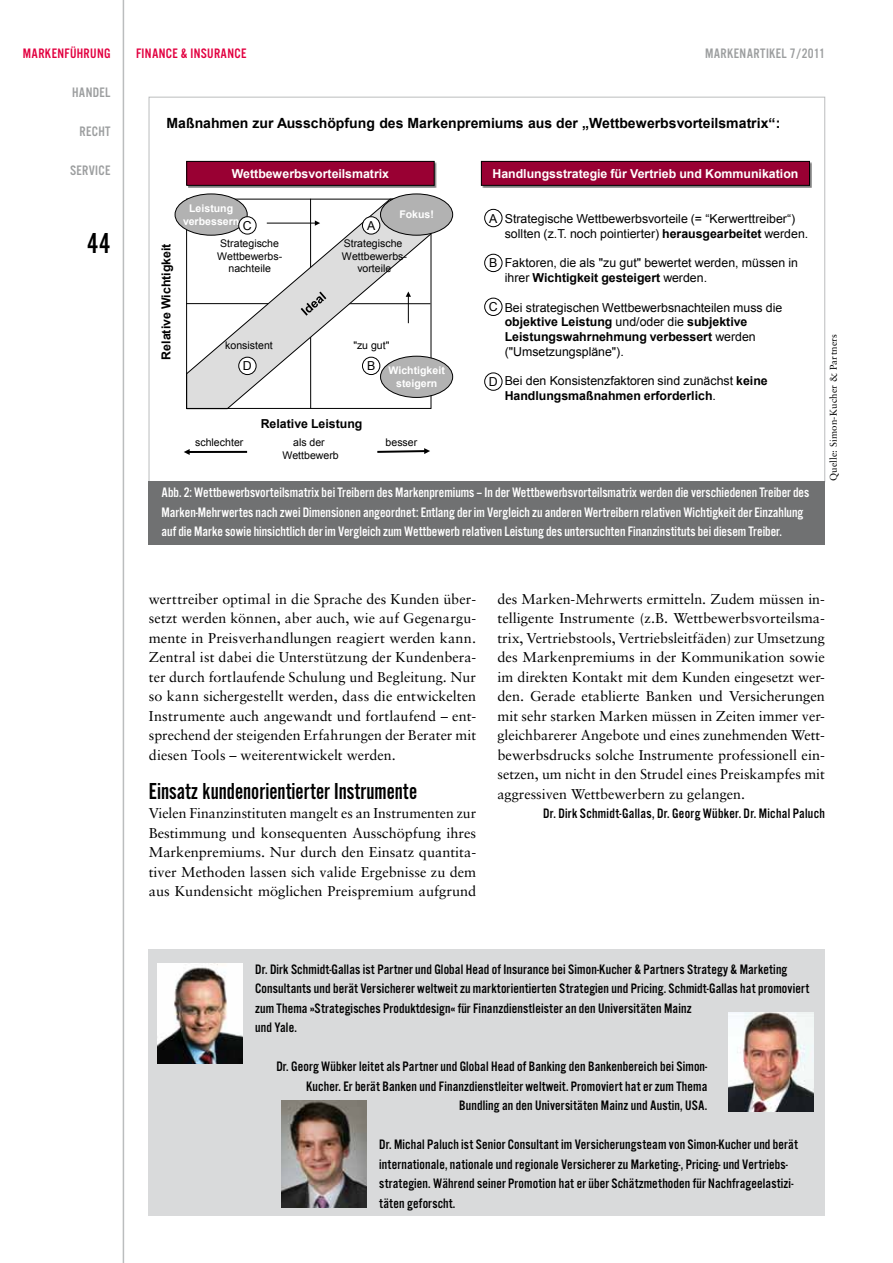
<style>
.page{position:relative;width:893px;height:1263px;background:#fff}
.page>*{position:absolute;margin:0;border:0;box-sizing:border-box;transform-origin:0 0}
.t1{font:30px "Alternate Got No 2 D";color:#000}
.t2{font:24px "Alternate Got No 2 D";color:#000}
.t3{font:14.25px/19.5px "Sabon";color:#000;text-align:justify}
.t4{font:14.25px/19.5px "Alternate Got No 3 D";letter-spacing:.01em;color:#000}
.t5{font:14.25px/19.5px "Alternate Got No 3 D";color:#fff}
.t6{font:14.25px "Alternate Got No 3 D";letter-spacing:.025em;color:#9c9e9f}
.t7{font:14.25px "Alternate Got No 3 D";letter-spacing:.025em;color:#e20040}
.t8{font:700 14.1px "Arial";color:#000}
.t9{font:12.3px/14.9px "Arial";color:#000}
.t10{font:700 12.3px "Arial";color:#fff}
.t11{font:700 12.3px "Arial";color:#000}
.t12{font:10.5px/12.6px "Arial";color:#000;text-align:center}
.t13{font:700 10.5px/12.6px "Arial";color:#fff;text-align:center}
.t14{font:9.75px "Sabon";letter-spacing:.02em;color:#000}
.s1{font-weight:700}
</style>
<div class="page">
<hr style="left:123px;top:0;width:1px;height:1263px;background:#bbbdbe">
<svg style="left:186px;top:198px;width:246px;height:211px"></svg>
<div style="left:186px;top:199px;width:245px;height:210px;border:1px solid #000"></div>
<svg style="left:301px;top:292px;width:25px;height:24px"></svg>
<hr style="left:189px;top:451px;width:58px;height:2px;background:#000">
<svg style="left:184px;top:449px;width:6px;height:6px"></svg>
<svg style="left:377px;top:448px;width:53px;height:6px"></svg>
<img style="left:188px;top:163px;width:248px;height:24px">
<div style="left:187px;top:161px;width:247px;height:24px;background:#903"></div>
<div style="left:186px;top:161px;width:248px;height:25px;border:1px solid #000"></div>
<div style="left:362px;top:217px;width:18px;height:17px;background:#fff;border-radius:50%"></div>
<div style="left:362px;top:216px;width:18px;height:18px;border:1px solid #000;border-radius:50%"></div>
<div style="left:362px;top:357px;width:18px;height:18px;background:#fff;border-radius:50%"></div>
<div style="left:362px;top:357px;width:18px;height:18px;border:1px solid #000;border-radius:50%"></div>
<div style="left:239px;top:357px;width:17px;height:18px;background:#fff;border-radius:50%"></div>
<div style="left:238px;top:357px;width:18px;height:18px;border:1px solid #000;border-radius:50%"></div>
<div style="left:380px;top:194px;width:73px;height:41px;background:#b2b2b2;border-radius:50%"></div>
<div style="left:380px;top:194px;width:73px;height:42px;border:1px solid #000;border-radius:50%"></div>
<hr style="left:267px;top:223px;width:49px;height:1px;background:#000">
<svg style="left:315px;top:220px;width:5px;height:6px"></svg>
<svg style="left:406px;top:291px;width:5px;height:32px"></svg>
<img style="left:483px;top:163px;width:329px;height:24px">
<div style="left:481px;top:161px;width:328px;height:24px;background:#903"></div>
<div style="left:481px;top:161px;width:329px;height:25px;border:1px solid #000"></div>
<div style="left:484px;top:209px;width:18px;height:18px;border:1px solid #000;border-radius:50%"></div>
<div style="left:484px;top:254px;width:18px;height:18px;border:1px solid #000;border-radius:50%"></div>
<div style="left:484px;top:298px;width:18px;height:18px;border:1px solid #000;border-radius:50%"></div>
<div style="left:484px;top:373px;width:18px;height:18px;border:1px solid #000;border-radius:50%"></div>
<div style="left:175px;top:194px;width:72px;height:41px;background:#b2b2b2;border-radius:50%"></div>
<div style="left:175px;top:194px;width:73px;height:42px;border:1px solid #000;border-radius:50%"></div>
<div style="left:380px;top:356px;width:73px;height:41px;background:#b2b2b2;border-radius:50%"></div>
<div style="left:380px;top:356px;width:73px;height:42px;border:1px solid #000;border-radius:50%"></div>
<div style="left:239px;top:217px;width:17px;height:17px;background:#fff;border-radius:50%"></div>
<div style="left:238px;top:216px;width:18px;height:18px;border:1px solid #000;border-radius:50%"></div>
<div style="left:149px;top:481px;width:676px;height:64px;background:#707172"></div>
<div style="left:149px;top:949px;width:676px;height:267px;background:#d9dadb"></div>
<img style="left:729px;top:1012px;width:85px;height:99px">
<img style="left:157px;top:964px;width:85px;height:99px">
<img style="left:281px;top:1100px;width:85px;height:108px">
<p class="t7" style="left:23px;top:46px;width:62px">MARKENFÜHRUN</p>
<p class="t7" style="left:104px;top:46px;width:8px">G</p>
<p class="t6" style="left:72px;top:85px;width:40px">HANDEL</p>
<p class="t6" style="left:79px;top:124px;width:8px">RECHT</p>
<p class="t6" style="left:70px;top:163px;width:36px">SERVICE</p>
<h1 class="t1" style="left:87px;top:227px;width:25px">44</h1>
<p class="t7" style="left:136px;top:46px;width:112px">finance &amp; Insurance</p>
<p class="t6" style="left:705px;top:46px;width:121px">Markenartikel 7/2011</p>
<p class="t8" style="left:167px;top:113px;width:615px">Maßnahmen zur Ausschöpfung des Markenpremiums aus der „Wettbewerbsvorteilsmatrix“:</p>
<p class="t10" style="left:232px;top:165px;width:159px">Wettbewerbsvorteilsmatrix</p>
<p class="t11" style="left:158px;top:360px;width:118px;rotate:-90deg">Relative Wichtigkeit</p>
<p class="t13" style="left:183px;top:202px;width:58px">Leistung verbessern</p>
<p class="t9" style="left:243px;top:218px;width:10px">C</p>
<p class="t9" style="left:367px;top:218px;width:10px">A</p>
<p class="t13" style="left:399px;top:209px;width:36px">Fokus!</p>
<p class="t12" style="left:217px;top:237px;width:67px">Strategische<br>Wettbewerbs&shy;nachteile</p>
<p class="t12" style="left:342px;top:237px;width:67px">Strategische<br>Wettbewerbs&shy;vorteile</p>
<p class="t12" style="left:225px;top:339px;width:49px">konsistent</p>
<p class="t12" style="left:353px;top:339px;width:38px">"zu gut"</p>
<p class="t9" style="left:243px;top:359px;width:10px">D</p>
<p class="t9" style="left:367px;top:359px;width:10px">B</p>
<p class="t13" style="left:388px;top:365px;width:58px">Wichtigkeit steigern</p>
<p class="t11" style="left:261px;top:415px;width:103px">Relative Leistung</p>
<p class="t12" style="left:195px;top:436px;width:50px">schlechter</p>
<p class="t12" style="left:385px;top:436px;width:33px">besser</p>
<p class="t12" style="left:282px;top:436px;width:58px">als der<br>Wettbewerb</p>
<p class="t10" style="left:493px;top:165px;width:307px">Handlungsstrategie für Vertrieb und Kommunikation</p>
<p class="t9" style="left:505px;top:211px;width:305px;text-indent:-13px">• Strategische Wettbewerbsvorteile (= “Kerwerttreiber“) sollten (z.T. noch pointierter) <span class="s1">herausgearbeitet</span> werden.</p>
<p class="t9" style="left:505px;top:256px;width:295px;text-indent:-13px">• Faktoren, die als "zu gut" bewertet werden, müssen in ihrer <span class="s1">Wichtigkeit gesteigert</span> werden.</p>
<p class="t9" style="left:505px;top:300px;width:279px;text-indent:-13px">• Bei strategischen Wettbewerbsnachteilen muss die <span class="s1">objektive Leistung</span> und/oder die <span class="s1">subjektive Leistungswahrnehmung verbessert</span> werden ("Umsetzungspläne").</p>
<p class="t9" style="left:505px;top:374px;width:265px;text-indent:-13px">• Bei den Konsistenzfaktoren sind zunächst <span class="s1">keine<br>Handlungsmaßnahmen erforderlich</span>.</p>
<p class="t9" style="left:489px;top:211px;width:10px">A</p>
<p class="t9" style="left:489px;top:256px;width:10px">B</p>
<p class="t9" style="left:489px;top:300px;width:10px">C</p>
<p class="t9" style="left:489px;top:374px;width:10px">D</p>
<p class="t5" style="left:162px;top:483px;width:649px">Abb. 2: Wettbewerbsvorteilsmatrix bei Treibern des Markenpremiums – In der Wettbewerbsvorteilsmatrix werden die verschiedenen Treiber des<br>Marken-Mehrwertes nach zwei Dimensionen angeordnet: Entlang der im Vergleich zu anderen Wertreibern relativen Wichtigkeit der Einzahlung auf die Marke sowie hinsichtlich der im Vergleich zum Wettbewerb relativen Leistung des untersuchten Finanzinstituts bei diesem Treiber.</p>
<p class="t14" style="left:827px;top:481px;width:149px;rotate:-90deg">Quelle: Simon-Kucher &amp; Partners</p>
<p class="t3" style="left:149px;top:589px;width:329px">werttreiber optimal in die Sprache des Kunden über&shy;setzt werden können, aber auch, wie auf Gegenargu&shy;mente in Preisverhandlungen reagiert werden kann.<br>Zentral ist dabei die Unterstützung der Kundenbera&shy;ter durch fortlaufende Schulung und Begleitung. Nur so kann sichergestellt werden, dass die entwickelten Instrumente auch angewandt und fortlaufend – ent&shy;sprechend der steigenden Erfahrungen der Berater mit diesen Tools – weiterentwickelt werden.</p>
<h2 class="t2" style="left:149px;top:778px;width:270px">Einsatz kundenorientierter Instrumente</h2>
<p class="t3" style="left:149px;top:803px;width:329px">Vielen Finanzinstituten mangelt es an Instrumenten zur Bestimmung und konsequenten Ausschöpfung ihres Markenpremiums. Nur durch den Einsatz quantita&shy;tiver Methoden lassen sich valide Ergebnisse zu dem aus Kundensicht möglichen Preispremium aufgrund</p>
<p class="t3" style="left:497px;top:589px;width:329px">des Marken-Mehrwerts ermitteln. Zudem müssen in&shy;telligente Instrumente (z.B. Wettbewerbsvorteilsma&shy;trix, Vertriebstools, Vertriebsleitfäden) zur Umsetzung des Markenpremiums in der Kommunikation sowie im direkten Kontakt mit dem Kunden eingesetzt wer&shy;den. Gerade etablierte Banken und Versicherungen mit sehr starken Marken müssen in Zeiten immer ver&shy;gleichbarerer Angebote und eines zunehmenden Wett&shy;bewerbsdrucks solche Instrumente professionell ein&shy;setzen, um nicht in den Strudel eines Preiskampfes mit aggressiven Wettbewerbern zu gelangen.</p>
<p class="t4" style="left:543px;top:804px;width:283px">Dr. Dirk Schmidt-Gallas, Dr. Georg Wübker. Dr. Michal Paluch</p>
<p class="t4" style="left:255px;top:959px;width:556px">Dr. Dirk Schmidt-Gallas ist Partner und Global Head of Insurance bei Simon-Kucher &amp; Partners Strategy &amp; Marketing Consultants und berät Versicherer weltweit zu marktorientierten Strategien und Pricing. Schmidt-Gallas hat promoviert zum Thema »Strategisches Produktdesign« für Finanzdienstleister an den Universitäten Mainz<br>und Yale.</p>
<p class="t4" style="left:276px;top:1057px;width:432px;text-align:right">Dr. Georg Wübker leitet als Partner und Global Head of Banking den Bankenbereich bei Simon-<br>Kucher. Er berät Banken und Finanzdienstleiter weltweit. Promoviert hat er zum Thema<br>Bundling an den Universitäten Mainz und Austin, USA.</p>
<p class="t4" style="left:379px;top:1135px;width:420px">Dr. Michal Paluch ist Senior Consultant im Versicherungsteam von Simon-Kucher und berät internationale, nationale und regionale Versicherer zu Marketing-, Pricing- und Vertriebs&shy;strategien. Während seiner Promotion hat er über Schätzmethoden für Nachfrageelastizi&shy;täten geforscht.</p>
</div>
